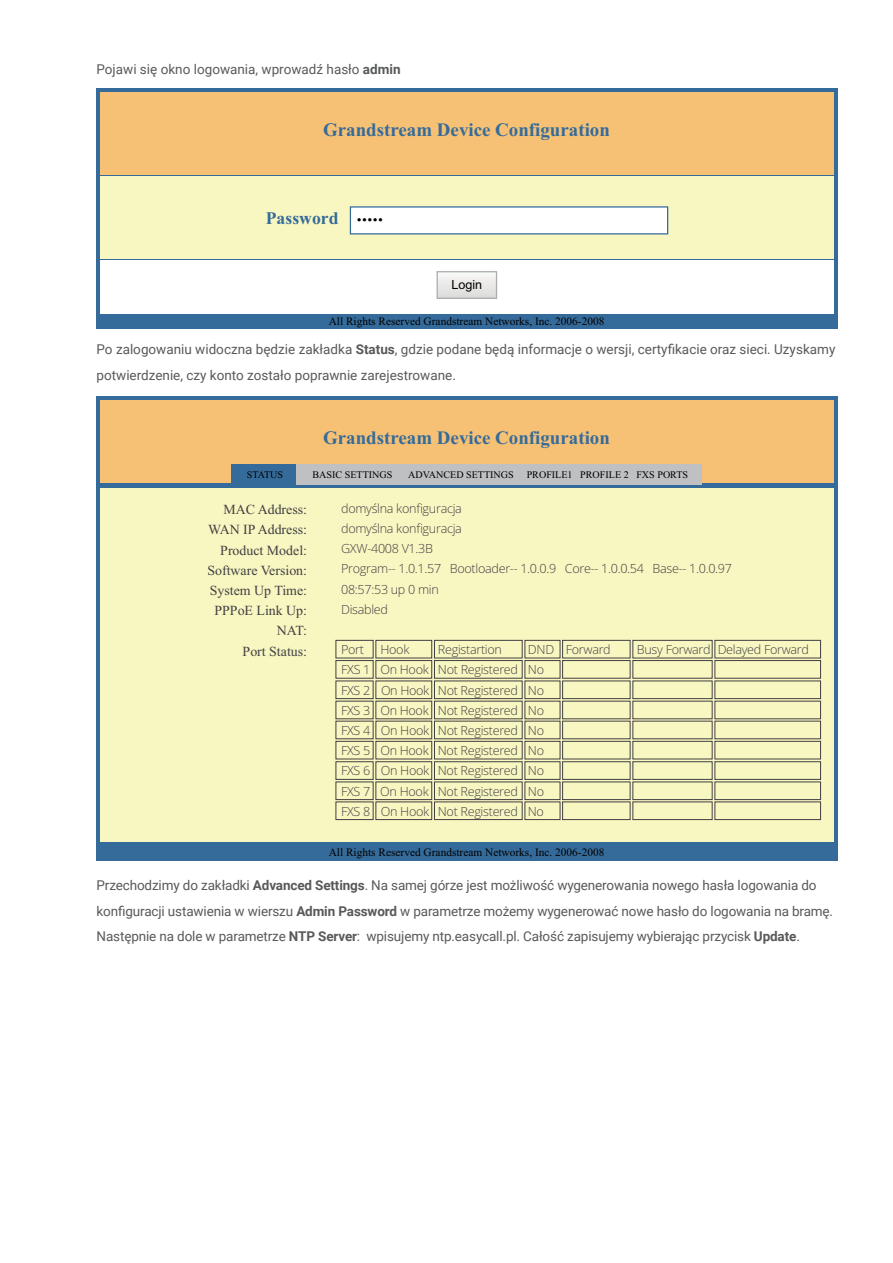
<style>
.page{position:relative;width:893px;height:1263px;background:#fff}
.page>*{position:absolute;margin:0;border:0;box-sizing:border-box;transform-origin:0 0}
.t1{font:700 18.9px "Times New Roman";color:#356b9a}
.t2{font:700 17.7px "Times New Roman";color:#356b9a}
.t3{font:13.95px/20.2px "Times New Roman";color:#414042;text-align:right}
.t4{font:13.5px/25.5px "Roboto";letter-spacing:-.01em;color:#58595b}
.t5{font:300 12.6px/20.2px "Open Sans";letter-spacing:-.025em;color:#414042}
.t6{font:12.6px "Arial";color:#000}
.t7{font:11.4px "Times New Roman";color:#000}
.t8{font:10.05px "Times New Roman";color:#000}
.s1{font-weight:700}
</style>
<div class="page">
<div style="left:97px;top:88px;width:741px;height:240px;background:#356b9a"></div>
<div style="left:101px;top:176px;width:733px;height:83px;background:#f8f6c1"></div>
<div style="left:101px;top:260px;width:733px;height:53px;background:#fff"></div>
<div style="left:101px;top:92px;width:733px;height:83px;background:#f6c075"></div>
<div style="left:350px;top:206px;width:318px;height:28px;background:#fff;border:1px solid #356b9a"></div>
<div style="left:437px;top:272px;width:59px;height:26px;background:linear-gradient(to bottom,#faf9f8,#dcdcdb)"></div>
<div style="left:437px;top:271px;width:60px;height:28px;border:1px solid #a9abae"></div>
<div style="left:97px;top:396px;width:741px;height:465px;background:#356b9a"></div>
<div style="left:101px;top:488px;width:733px;height:354px;background:#f8f6c1"></div>
<div style="left:101px;top:401px;width:733px;height:82px;background:#f6c075"></div>
<div style="left:294px;top:465px;width:408px;height:20px;background:#bec0c2"></div>
<div style="left:231px;top:465px;width:65px;height:20px;background:#356b9a"></div>
<svg style="left:336px;top:640px;width:485px;height:180px"></svg>
<p class="t4" style="left:97px;top:56px;width:306px">Pojawi się okno logowania, wprowadź hasło <span class="s1">admin</span></p>
<p class="t1" style="left:323px;top:116px;width:288px">Grandstream Device Configuration</p>
<p class="t2" style="left:266px;top:206px;width:120px">Password <sup>.....</sup></p>
<p class="t6" style="left:451px;top:276px;width:32px">Login</p>
<p class="t7" style="left:329px;top:317px;width:277px">All Rights Reserved Grandstream Networks, Inc. 2006-2008</p>
<p class="t4" style="left:97px;top:336px;width:740px">Po zalogowaniu widoczna będzie zakładka <span class="s1">Status</span>, gdzie podane będą informacje o wersji, certyfikacie oraz sieci. Uzyskamy potwierdzenie, czy konto zostało poprawnie zarejestrowane.</p>
<p class="t1" style="left:323px;top:424px;width:288px">Grandstream Device Configuration</p>
<p class="t8" style="left:247px;top:471px;width:38px">STATUS</p>
<p class="t8" style="left:313px;top:471px;width:81px">BASIC SETTINGS</p>
<p class="t8" style="left:408px;top:471px;width:107px">ADVANCED SETTINGS</p>
<p class="t8" style="left:527px;top:471px;width:163px">PROFILE1 PROFILE 2 FXS PORTS</p>
<p class="t5" style="left:341px;top:498px;width:392px">domyślna konfiguracja<br>domyślna konfiguracja<br>GXW-4008 V1.3B<br>Program-- 1.0.1.57 Bootloader-- 1.0.0.9 Core-- 1.0.0.54 Base-- 1.0.0.97<br>08:57:53 up 0 min<br>Disabled</p>
<p class="t5" style="left:341px;top:639px;width:24px">Port</p>
<p class="t5" style="left:380px;top:639px;width:31px">Hook</p>
<p class="t5" style="left:438px;top:639px;width:66px">Registartion</p>
<p class="t5" style="left:528px;top:639px;width:84px">DND Forward</p>
<p class="t5" style="left:637px;top:639px;width:174px">Busy Forward Delayed Forward</p>
<p class="t5" style="left:341px;top:659px;width:205px;text-align:justify">FXS 1 On Hook Not Registered No FXS 2 On Hook Not Registered No FXS 3 On Hook Not Registered No FXS 4 On Hook Not Registered No FXS 5 On Hook Not Registered No FXS 6 On Hook Not Registered No FXS 7 On Hook Not Registered No FXS 8 On Hook Not Registered No</p>
<p class="t3" style="left:207px;top:501px;width:101px">MAC Address:<br>WAN IP Address:<br>Product Model:<br>Software Version:<br>System Up Time:<br>PPPoE Link Up:<br>NAT:<br>Port Status:</p>
<p class="t7" style="left:329px;top:848px;width:277px">All Rights Reserved Grandstream Networks, Inc. 2006-2008</p>
<p class="t4" style="left:97px;top:872px;width:738px">Przechodzimy do zakładki <span class="s1">Advanced Settings</span>. Na samej górze jest możliwość wygenerowania nowego hasła logowania do konfiguracji ustawienia w wierszu <span class="s1">Admin Password</span> w parametrze możemy wygenerować nowe hasło do logowania na bramę.<br>Następnie na dole w parametrze <span class="s1">NTP Server</span>: wpisujemy ntp.easycall.pl. Całość zapisujemy wybierając przycisk <span class="s1">Update</span>.</p>
</div>
